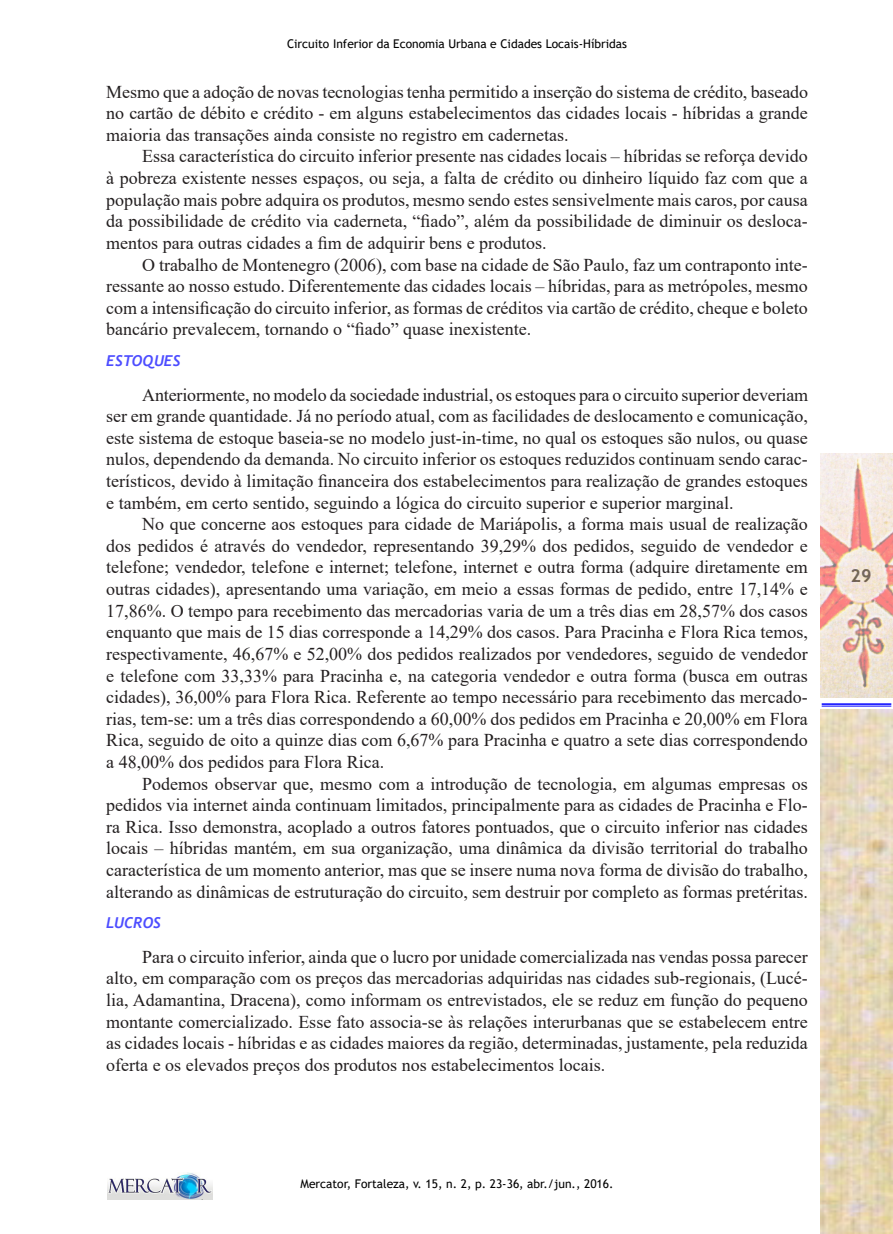
<style>
.page{position:relative;width:893px;height:1234px;background:#fff}
.page>*{position:absolute;margin:0;border:0;box-sizing:border-box;transform-origin:0 0}
.t1{font:18px/21.6px "Times New Roman";color:#231f20;text-align:justify}
.t2{font:700 18px "Trebuchet MS";color:#000}
.SUBTÍTULO_2{font:italic 700 15px "Trebuchet";color:#4d4dff}
.t3{font:12px "Trebuchet MS";color:#000}
</style>
<div class="page">
<img style="left:108px;top:1172px;width:105px;height:27px">
<img style="left:821px;top:453px;width:72px;height:244px">
<hr style="left:822px;top:703px;width:69px;height:1px;background:#00f">
<hr style="left:822px;top:705px;width:69px;height:1px;background:#00f">
<img style="left:821px;top:709px;width:72px;height:524px">
<p class="t3" style="left:287px;top:36px;width:342px">Circuito Inferior da Economia Urbana e Cidades Locais-Híbridas</p>
<p class="t1" style="left:106px;top:80px;width:703px">Mesmo que a adoção de novas tecnologias tenha permitido a inserção do sistema de crédito, baseado no cartão de débito e crédito - em alguns estabelecimentos das cidades locais - híbridas a grande maioria das transações ainda consiste no registro em cadernetas.</p>
<p class="t1" style="left:106px;top:145px;width:703px;text-indent:36px">Essa característica do circuito inferior presente nas cidades locais – híbridas se reforça devido à pobreza existente nesses espaços, ou seja, a falta de crédito ou dinheiro líquido faz com que a população mais pobre adquira os produtos, mesmo sendo estes sensivelmente mais caros, por causa da possibilidade de crédito via caderneta, “fiado”, além da possibilidade de diminuir os desloca&shy;mentos para outras cidades a fim de adquirir bens e produtos.</p>
<p class="t1" style="left:106px;top:253px;width:703px;text-indent:36px">O trabalho de Montenegro (2006), com base na cidade de São Paulo, faz um contraponto inte&shy;ressante ao nosso estudo. Diferentemente das cidades locais – híbridas, para as metrópoles, mesmo com a intensificação do circuito inferior, as formas de créditos via cartão de crédito, cheque e boleto bancário prevalecem, tornando o “fiado” quase inexistente.</p>
<p class="SUBTÍTULO_2" style="left:106px;top:351px;width:76px">ESTOQUES</p>
<p class="t1" style="left:106px;top:383px;width:703px;text-indent:36px">Anteriormente, no modelo da sociedade industrial, os estoques para o circuito superior deveriam ser em grande quantidade. Já no período atual, com as facilidades de deslocamento e comunicação, este sistema de estoque baseia-se no modelo just-in-time, no qual os estoques são nulos, ou quase nulos, dependendo da demanda. No circuito inferior os estoques reduzidos continuam sendo carac&shy;terísticos, devido à limitação financeira dos estabelecimentos para realização de grandes estoques e também, em certo sentido, seguindo a lógica do circuito superior e superior marginal.</p>
<p class="t1" style="left:106px;top:512px;width:703px;text-indent:36px">No que concerne aos estoques para cidade de Mariápolis, a forma mais usual de realização dos pedidos é através do vendedor, representando 39,29% dos pedidos, seguido de vendedor e telefone; vendedor, telefone e internet; telefone, internet e outra forma (adquire diretamente em outras cidades), apresentando uma variação, em meio a essas formas de pedido, entre 17,14% e 17,86%. O tempo para recebimento das mercadorias varia de um a três dias em 28,57% dos casos enquanto que mais de 15 dias corresponde a 14,29% dos casos. Para Pracinha e Flora Rica temos, respectivamente, 46,67% e 52,00% dos pedidos realizados por vendedores, seguido de vendedor e telefone com 33,33% para Pracinha e, na categoria vendedor e outra forma (busca em outras cidades), 36,00% para Flora Rica. Referente ao tempo necessário para recebimento das mercado&shy;rias, tem-se: um a três dias correspondendo a 60,00% dos pedidos em Pracinha e 20,00% em Flora Rica, seguido de oito a quinze dias com 6,67% para Pracinha e quatro a sete dias correspondendo a 48,00% dos pedidos para Flora Rica.</p>
<p class="t1" style="left:106px;top:772px;width:703px;text-indent:36px">Podemos observar que, mesmo com a introdução de tecnologia, em algumas empresas os pedidos via internet ainda continuam limitados, principalmente para as cidades de Pracinha e Flo&shy;ra Rica. Isso demonstra, acoplado a outros fatores pontuados, que o circuito inferior nas cidades locais – híbridas mantém, em sua organização, uma dinâmica da divisão territorial do trabalho característica de um momento anterior, mas que se insere numa nova forma de divisão do trabalho, alterando as dinâmicas de estruturação do circuito, sem destruir por completo as formas pretéritas.</p>
<p class="SUBTÍTULO_2" style="left:106px;top:913px;width:56px">LUCROS</p>
<p class="t1" style="left:106px;top:945px;width:703px;text-indent:36px">Para o circuito inferior, ainda que o lucro por unidade comercializada nas vendas possa parecer alto, em comparação com os preços das mercadorias adquiridas nas cidades sub-regionais, (Lucé&shy;lia, Adamantina, Dracena), como informam os entrevistados, ele se reduz em função do pequeno montante comercializado. Esse fato associa-se às relações interurbanas que se estabelecem entre as cidades locais - híbridas e as cidades maiores da região, determinadas, justamente, pela reduzida oferta e os elevados preços dos produtos nos estabelecimentos locais.</p>
<p class="t3" style="left:301px;top:1176px;width:315px">Mercator, Fortaleza, v. 15, n. 2, p. 23-36, abr./jun., 2016.</p>
<p class="t2" style="left:851px;top:564px;width:23px">29</p>
</div>
